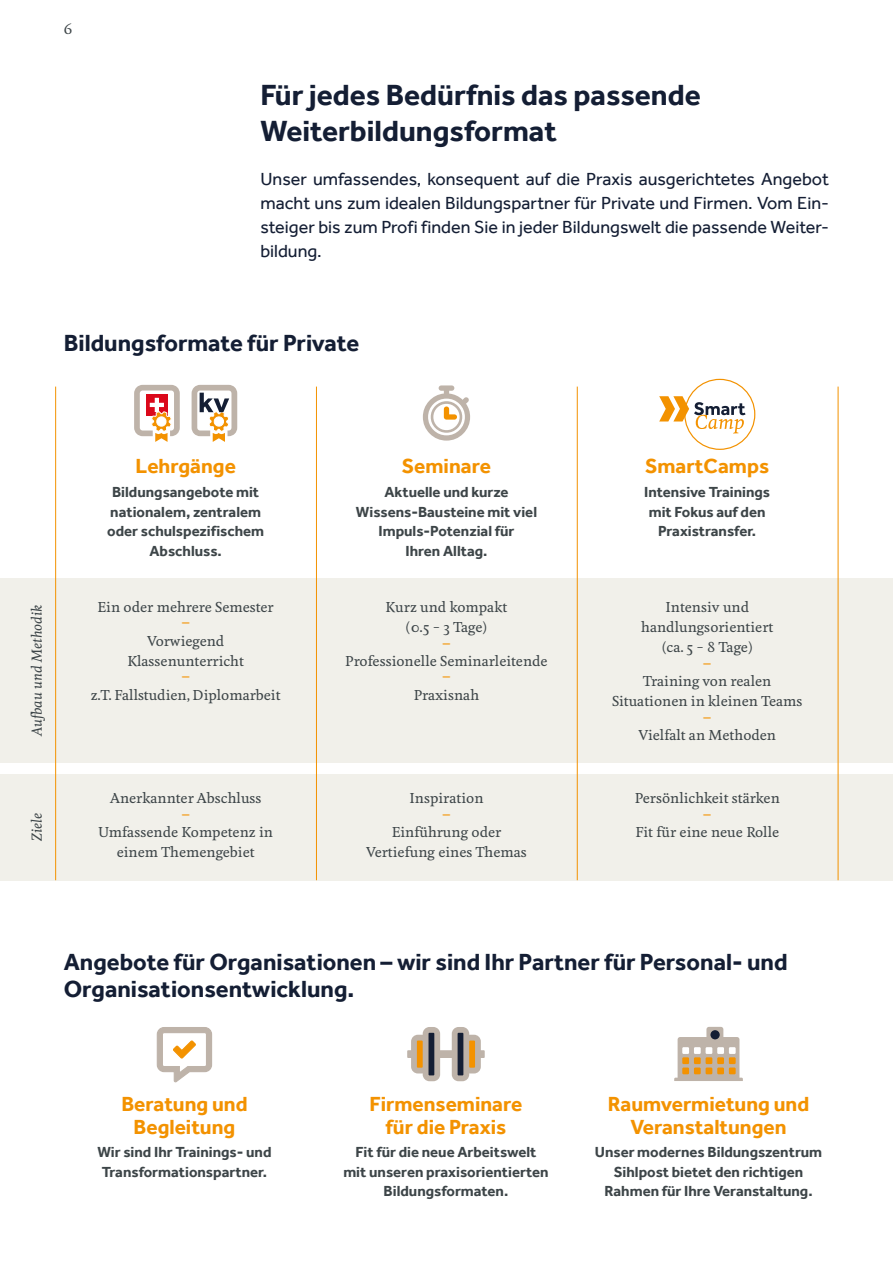
<style>
.page{position:relative;width:893px;height:1263px;background:#fff}
.page>*{position:absolute;margin:0;border:0;box-sizing:border-box;transform-origin:0 0}
.t1{font:700 30px/36px "Effra";color:#141e34}
.t2{font:700 24px/27px "Effra";color:#141e34}
.t3{font:700 21px/22.5px "Effra";color:#f39200;text-align:center}
.t4{font:18px/24px "Effra";color:#141e34;text-align:justify}
.t5{font:700 15px/19.5px "Effra";color:#3d4548;text-align:center}
.t6{font:500 13.5px/20.2px "Feijoa";color:#3d4548;text-align:center}
.t7{font:italic 500 13.5px "Feijoa";color:#3d4548}
.t8{font:700 13.5px "Feijoa";color:#f39200}
</style>
<div class="page">
<div style="left:0;top:774px;width:893px;height:106px;background:#f1f0ea"></div>
<div style="left:0;top:578px;width:893px;height:184px;background:#f1f0ea"></div>
<svg style="left:134px;top:384px;width:46px;height:58px"></svg>
<svg style="left:192px;top:384px;width:45px;height:58px"></svg>
<svg style="left:659px;top:396px;width:87px;height:37px"></svg>
<svg style="left:423px;top:385px;width:47px;height:56px"></svg>
<svg style="left:407px;top:1027px;width:78px;height:54px"></svg>
<svg style="left:156px;top:1027px;width:57px;height:56px"></svg>
<svg style="left:674px;top:1027px;width:69px;height:54px"></svg>
<div style="left:706px;top:1047px;width:6px;height:7px;background:#fff"></div>
<div style="left:706px;top:1067px;width:6px;height:7px;background:#f39200"></div>
<div style="left:717px;top:1047px;width:7px;height:7px;background:#fff"></div>
<div style="left:717px;top:1067px;width:7px;height:7px;background:#f39200"></div>
<div style="left:694px;top:1047px;width:7px;height:7px;background:#fff"></div>
<div style="left:694px;top:1067px;width:7px;height:7px;background:#f39200"></div>
<div style="left:729px;top:1047px;width:7px;height:7px;background:#fff"></div>
<div style="left:729px;top:1067px;width:7px;height:7px;background:#f39200"></div>
<div style="left:682px;top:1047px;width:7px;height:7px;background:#fff"></div>
<div style="left:682px;top:1067px;width:7px;height:7px;background:#f39200"></div>
<div style="left:710px;top:1030px;width:10px;height:9px;background:#141e34;border-radius:50%"></div>
<div style="left:694px;top:1057px;width:7px;height:7px;background:#f39200"></div>
<div style="left:682px;top:1057px;width:7px;height:7px;background:#f39200"></div>
<div style="left:706px;top:1057px;width:6px;height:7px;background:#f39200"></div>
<div style="left:717px;top:1057px;width:7px;height:7px;background:#f39200"></div>
<div style="left:729px;top:1057px;width:7px;height:7px;background:#f39200"></div>
<hr style="left:316px;top:387px;width:1px;height:493px;background:#f39200">
<hr style="left:577px;top:387px;width:1px;height:493px;background:#f39200">
<hr style="left:55px;top:387px;width:1px;height:493px;background:#f39200">
<hr style="left:838px;top:387px;width:1px;height:493px;background:#f39200">
<p class="t6" style="left:64px;top:19px;width:10px">6</p>
<h1 class="t1" style="left:260px;top:76px;width:442px">Fürjedes Bedürfnis das passende<br>Weiterbildungsformat</h1>
<h3 class="t4" style="left:260px;top:167px;width:570px">Unser umfassendes, konsequent auf die Praxis ausgerichtetes Angebot macht uns zum idealen Bildungspartner für Private und Firmen. Vom Ein&shy;steiger bis zum Profi finden Sie in jeder Bildungswelt die passende Weiter&shy;bildung.</h3>
<h2 class="t2" style="left:64px;top:329px;width:297px">Bildungsformate für Private</h2>
<p class="t7" style="left:28px;top:736px;width:133px;rotate:-90deg">Aufbau und Methodik</p>
<p class="t7" style="left:28px;top:841px;width:30px;rotate:-90deg">Ziele</p>
<h3 class="t3" style="left:135px;top:455px;width:102px">Lehrgänge</h3>
<p class="t5" style="left:107px;top:482px;width:159px">Bildungsangebote mit nationalem, zentralem oder schulspezifischem<br>Abschluss.</p>
<p class="t6" style="left:98px;top:597px;width:178px">Ein oder mehrere Semester</p>
<p class="t8" style="left:181px;top:614px;width:10px">‒</p>
<p class="t6" style="left:127px;top:631px;width:118px">Vorwiegend<br>Klassenunterricht</p>
<p class="t8" style="left:181px;top:668px;width:10px">‒</p>
<p class="t6" style="left:91px;top:685px;width:191px">z.T. Fallstudien, Diplomarbeit</p>
<p class="t6" style="left:110px;top:788px;width:153px">Anerkannter Abschluss</p>
<p class="t8" style="left:181px;top:805px;width:10px">‒</p>
<p class="t6" style="left:98px;top:822px;width:176px">Umfassende Kompetenz in einem Themengebiet</p>
<h3 class="t3" style="left:402px;top:455px;width:91px">Seminare</h3>
<p class="t5" style="left:356px;top:482px;width:183px">Aktuelle und kurze<br>Wissens-Bausteine mit viel<br>Impuls-Potenzial für<br>Ihren Alltag.</p>
<p class="t6" style="left:386px;top:597px;width:123px">Kurz und kompakt (0.5 – 3 Tage)</p>
<p class="t8" style="left:442px;top:634px;width:10px">‒</p>
<p class="t6" style="left:345px;top:651px;width:204px">Professionelle Seminarleitende</p>
<p class="t8" style="left:442px;top:668px;width:10px">‒</p>
<p class="t6" style="left:414px;top:685px;width:67px">Praxisnah</p>
<p class="t6" style="left:409px;top:788px;width:76px">Inspiration</p>
<p class="t8" style="left:442px;top:805px;width:10px">‒</p>
<p class="t6" style="left:366px;top:822px;width:162px">Einführung oder<br>Vertiefung eines Themas</p>
<h3 class="t3" style="left:645px;top:455px;width:125px">SmartCamps</h3>
<p class="t5" style="left:644px;top:482px;width:127px">Intensive Trainings mit Fokus auf den<br>Praxistransfer.</p>
<p class="t6" style="left:641px;top:597px;width:134px">Intensiv und handlungsorientiert (ca. 5 – 8 Tage)</p>
<p class="t8" style="left:703px;top:654px;width:10px">‒</p>
<p class="t6" style="left:612px;top:671px;width:192px">Training von realen<br>Situationen in kleinen Teams</p>
<p class="t8" style="left:703px;top:708px;width:10px">‒</p>
<p class="t6" style="left:638px;top:725px;width:139px">Vielfalt an Methoden</p>
<p class="t6" style="left:635px;top:788px;width:147px">Persönlichkeit stärken</p>
<p class="t8" style="left:703px;top:805px;width:10px">‒</p>
<p class="t6" style="left:635px;top:822px;width:145px">Fit für eine neue Rolle</p>
<h2 class="t2" style="left:64px;top:948px;width:725px">Angebote für Organisationen – wir sind Ihr Partner für Personal- und<br>Organisationsentwicklung.</h2>
<h3 class="t3" style="left:121px;top:1092px;width:128px">Beratung und<br>Begleitung</h3>
<p class="t5" style="left:97px;top:1142px;width:176px;text-align:left">Wir sind Ihr Trainings- und<br>Transformationspartner.</p>
<h3 class="t3" style="left:369px;top:1092px;width:154px">Firmenseminare für die Praxis</h3>
<p class="t5" style="left:343px;top:1142px;width:207px">Fit für die neue Arbeitswelt mit unseren praxisorientierten<br>Bildungsformaten.</p>
<h3 class="t3" style="left:608px;top:1092px;width:203px">Raumvermietung und<br>Veranstaltungen</h3>
<p class="t5" style="left:595px;top:1142px;width:229px">Unser modernes Bildungszentrum<br>Sihlpost bietet den richtigen<br>Rahmen für Ihre Veranstaltung.</p>
</div>
